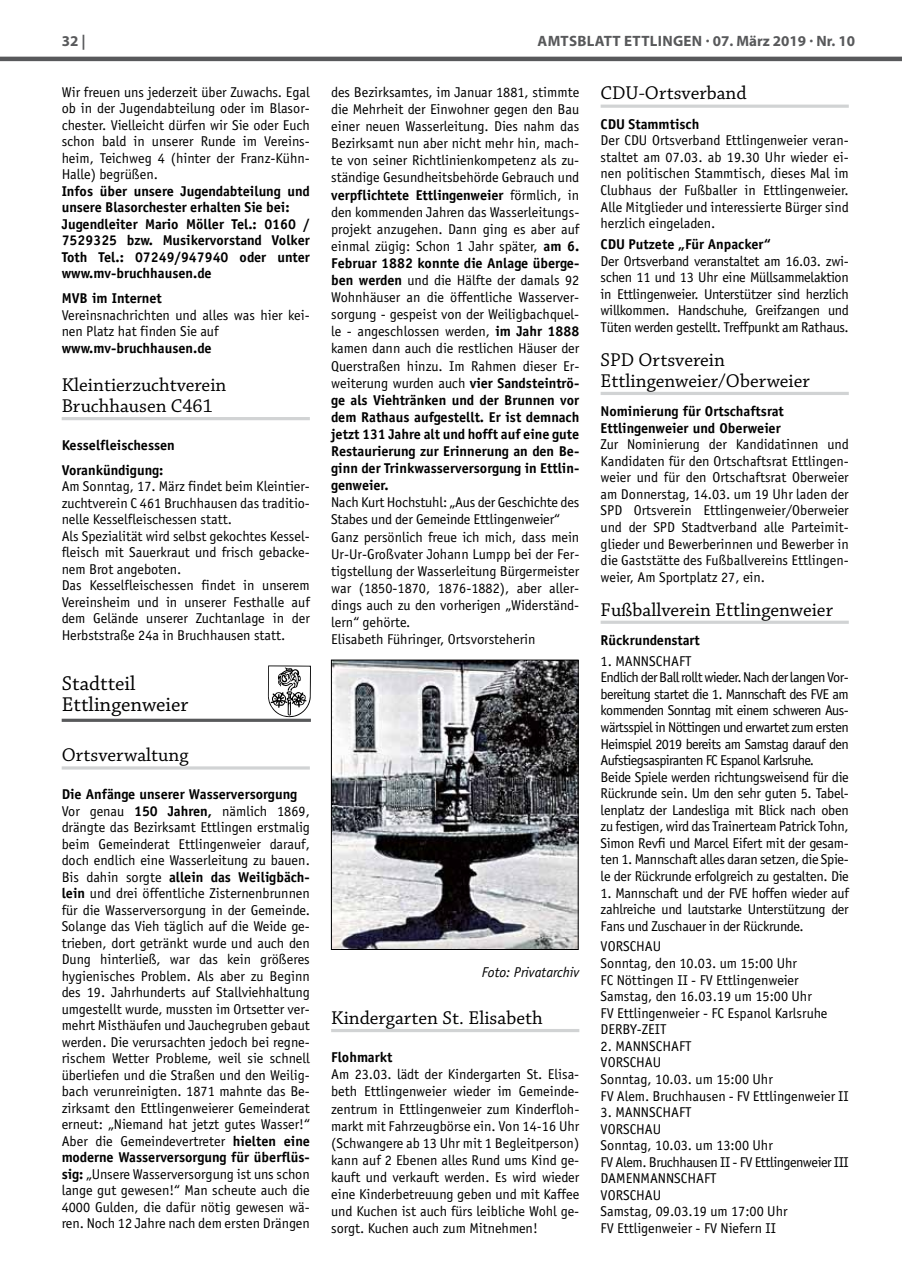
<style>
.page{position:relative;width:902px;height:1280px;background:#fff}
.page>*{position:absolute;margin:0;border:0;box-sizing:border-box;transform-origin:0 0}
.t1{font:21px/21px "Chaparral Pro";color:#000}
.t2{font:19.5px/21px "Chaparral Pro";color:#000}
.t3{font:700 15px "Myriad Pro";letter-spacing:.02em;color:#58595b}
.t4{font:14.25px/16.5px "Officina Sans";color:#000;text-align:justify}
.t5{font:14.25px/16.5px "Officina Sans";letter-spacing:-.04em;color:#000}
.t6{font:700 14.25px/16.5px "Officina Sans";color:#000}
.t7{font:italic 14.25px "Officina Sans";color:#000}
.s1{font-weight:700}
</style>
<div class="page">
<hr style="left:0;top:57px;width:901px;height:4px;background:#58595b">
<hr style="left:62px;top:417px;width:248px;height:3px;background:#d1d3d4">
<hr style="left:62px;top:766px;width:248px;height:3px;background:#d1d3d4">
<svg style="left:268px;top:665px;width:43px;height:54px"></svg>
<hr style="left:62px;top:719px;width:249px;height:3px;background:#58595b">
<hr style="left:331px;top:1029px;width:248px;height:3px;background:#d1d3d4">
<img style="left:333px;top:662px;width:243px;height:286px">
<div style="left:331px;top:660px;width:247px;height:290px;border:1px solid #000"></div>
<hr style="left:600px;top:105px;width:248px;height:3px;background:#d1d3d4">
<hr style="left:600px;top:392px;width:248px;height:3px;background:#d1d3d4">
<hr style="left:600px;top:621px;width:248px;height:3px;background:#d1d3d4">
<p class="t3" style="left:62px;top:31px;width:25px">32 |</p>
<p class="t3" style="left:537px;top:31px;width:319px">AMTSBLATT ETTLINGEN · 07. MÄRZ 2019 · NR. 10</p>
<p class="t4" style="left:62px;top:84px;width:250px">Wir freuen uns jederzeit über Zuwachs. Egal ob in der Jugendabteilung oder im Blasor&shy;chester. Vielleicht dürfen wir Sie oder Euch schon bald in unserer Runde im Vereins&shy;heim, Teichweg 4 (hinter der Franz-Kühn-Halle) begrüßen.</p>
<p class="t6" style="left:62px;top:183px;width:250px">Infos über unsere Jugendabteilung und unsere Blasorchester erhalten Sie bei:<br>Jugendleiter Mario Möller Tel.: 0160 / 7529325 bzw. Musikervorstand Volker Toth Tel.: 07249/947940 oder unter www.mv-bruchhausen.de</p>
<p class="t6" style="left:62px;top:290px;width:102px">MVB im Internet</p>
<p class="t4" style="left:62px;top:307px;width:250px">Vereinsnachrichten und alles was hier kei&shy;nen Platz hat finden Sie auf</p>
<p class="t6" style="left:62px;top:340px;width:151px">www.mv-bruchhausen.de</p>
<h2 class="t2" style="left:62px;top:375px;width:166px">Kleintierzuchtverein<br>Bruchhausen C461</h2>
<p class="t6" style="left:62px;top:432px;width:115px;line-height:25px">Kesselfleischessen<br>Vorankündigung:</p>
<p class="t4" style="left:62px;top:478px;width:250px;text-align:left">Am Sonntag, 17. März findet beim Kleintier&shy;zuchtverein C 461 Bruchhausen das traditio&shy;nelle Kesselfleischessen statt.<br>Als Spezialität wird selbst gekochtes Kessel&shy;fleisch mit Sauerkraut und frisch gebacke&shy;nem Brot angeboten.<br>Das Kesselfleischessen findet in unserem Vereinsheim und in unserer Festhalle auf dem Gelände unserer Zuchtanlage in der Herbststraße 24a in Bruchhausen statt.</p>
<h1 class="t1" style="left:62px;top:674px;width:128px">Stadtteil<br>Ettlingenweier</h1>
<h2 class="t2" style="left:62px;top:745px;width:128px">Ortsverwaltung</h2>
<p class="t4" style="left:62px;top:786px;width:250px;text-align:left"><span class="s1">Die Anfänge unserer Wasserversorgung </span>Vor genau <span class="s1">150 Jahren,</span> nämlich 1869, drängte das Bezirksamt Ettlingen erstmalig beim Gemeinderat Ettlingenweier darauf, doch endlich eine Wasserleitung zu bauen.<br>Bis dahin sorgte <span class="s1">allein das Weiligbäch&shy;lein</span> und drei öffentliche Zisternenbrunnen für die Wasserversorgung in der Gemeinde.<br>Solange das Vieh täglich auf die Weide ge&shy;trieben, dort getränkt wurde und auch den Dung hinterließ, war das kein größeres hygienisches Problem. Als aber zu Beginn des 19. Jahrhunderts auf Stallviehhaltung umgestellt wurde, mussten im Ortsetter ver&shy;mehrt Misthäufen und Jauchegruben gebaut werden. Die verursachten jedoch bei regne&shy;rischem Wetter Probleme, weil sie schnell überliefen und die Straßen und den Weilig&shy;bach verunreinigten. 1871 mahnte das Be&shy;zirksamt den Ettlingenweierer Gemeinderat erneut: „Niemand hat jetzt gutes Wasser!“ Aber die Gemeindevertreter <span class="s1">hielten eine moderne Wasserversorgung für überflüs&shy;sig:</span> „Unsere Wasserversorgung ist uns schon lange gut gewesen!“ Man scheute auch die 4000 Gulden, die dafür nötig gewesen wä&shy;ren. Noch 12 Jahre nach dem ersten Drängen</p>
<h2 class="t2" style="left:600px;top:84px;width:147px">CDU-Ortsverband</h2>
<p class="t6" style="left:600px;top:116px;width:100px">CDU Stammtisch</p>
<p class="t4" style="left:600px;top:132px;width:250px">Der CDU Ortsverband Ettlingenweier veran&shy;staltet am 07.03. ab 19.30 Uhr wieder ei&shy;nen politischen Stammtisch, dieses Mal im Clubhaus der Fußballer in Ettlingenweier.<br>Alle Mitglieder und interessierte Bürger sind herzlich eingeladen.</p>
<p class="t6" style="left:600px;top:236px;width:172px">CDU Putzete „Für Anpacker“</p>
<p class="t4" style="left:600px;top:252px;width:250px">Der Ortsverband veranstaltet am 16.03. zwi&shy;schen 11 und 13 Uhr eine Müllsammelaktion in Ettlingenweier. Unterstützer sind herzlich willkommen. Handschuhe, Greifzangen und Tüten werden gestellt. Treffpunkt am Rathaus.</p>
<h2 class="t2" style="left:600px;top:350px;width:211px">SPD Ortsverein<br>Ettlingenweier/Oberweier</h2>
<p class="t6" style="left:600px;top:403px;width:185px">Nominierung für Ortschaftsrat<br>Ettlingenweier und Oberweier</p>
<p class="t4" style="left:600px;top:436px;width:250px">Zur Nominierung der Kandidatinnen und Kandidaten für den Ortschaftsrat Ettlingen&shy;weier und für den Ortschaftsrat Oberweier am Donnerstag, 14.03. um 19 Uhr laden der SPD Ortsverein Ettlingenweier/Oberweier und der SPD Stadtverband alle Parteimit&shy;glieder und Bewerberinnen und Bewerber in die Gaststätte des Fußballvereins Ettlingen&shy;weier, Am Sportplatz 27, ein.</p>
<h2 class="t2" style="left:600px;top:600px;width:234px">Fußballverein Ettlingenweier</h2>
<p class="t6" style="left:600px;top:632px;width:101px">Rückrundenstart</p>
<p class="t5" style="left:600px;top:653px;width:250px">1. MANNSCHAFT<br>Endlich der Ball rollt wieder. Nach der langen Vor&shy;bereitung startet die 1. Mannschaft des FVE am kommenden Sonntag mit einem schweren Aus&shy;wärtsspiel in Nöttingen und erwartet zum ersten Heimspiel 2019 bereits am Samstag darauf den Aufstiegsaspiranten FC Espanol Karlsruhe.<br>Beide Spiele werden richtungsweisend für die Rückrunde sein. Um den sehr guten 5. Tabel&shy;lenplatz der Landesliga mit Blick nach oben zu festigen, wird das Trainerteam Patrick Tohn, Simon Revfi und Marcel Eifert mit der gesam&shy;ten 1. Mannschaft alles daran setzen, die Spie&shy;le der Rückrunde erfolgreich zu gestalten. Die</p>
<p class="t4" style="left:600px;top:884px;width:250px">1. Mannschaft und der FVE hoffen wieder auf zahlreiche und lautstarke Unterstützung der Fans und Zuschauer in der Rückrunde.</p>
<p class="t4" style="left:600px;top:938px;width:228px;text-align:left">VORSCHAU<br>Sonntag, den 10.03. um 15:00 Uhr<br>FC Nöttingen II - FV Ettlingenweier<br>Samstag, den 16.03.19 um 15:00 Uhr<br>FV Ettlingenweier - FC Espanol Karlsruhe<br>DERBY-ZEIT</p>
<p class="t4" style="left:600px;top:1038px;width:249px;text-align:left">2. MANNSCHAFT<br>VORSCHAU<br>Sonntag, 10.03. um 15:00 Uhr<br>FV Alem. Bruchhausen - FV Ettlingenweier II</p>
<p class="t4" style="left:600px;top:1104px;width:250px;text-align:left">3. MANNSCHAFT<br>VORSCHAU<br>Sonntag, 10.03. um 13:00 Uhr<br>FV Alem. Bruchhausen II - FV Ettlingenweier III<br>DAMENMANNSCHAFT<br>VORSCHAU<br>Samstag, 09.03.19 um 17:00 Uhr<br>FV Ettligenweier - FV Niefern II</p>
<p class="t4" style="left:331px;top:84px;width:250px;line-height:17.1px">des Bezirksamtes, im Januar 1881, stimmte die Mehrheit der Einwohner gegen den Bau einer neuen Wasserleitung. Dies nahm das Bezirksamt nun aber nicht mehr hin, mach&shy;te von seiner Richtlinienkompetenz als zu&shy;ständige Gesundheitsbehörde Gebrauch und <span class="s1">verpflichtete Ettlingenweier</span> förmlich, in den kommenden Jahren das Wasserleitungs&shy;projekt anzugehen. Dann ging es aber auf einmal zügig: Schon 1 Jahr später, <span class="s1">am 6.<br>Februar 1882 konnte die Anlage überge&shy;ben werden</span> und die Hälfte der damals 92<br>Wohnhäuser an die öffentliche Wasserver&shy;sorgung - gespeist von der Weiligbachquel&shy;le - angeschlossen werden, <span class="s1">im Jahr 1888 </span>kamen dann auch die restlichen Häuser der Querstraßen hinzu. Im Rahmen dieser Er&shy;weiterung wurden auch <span class="s1">vier Sandsteintrö&shy;ge als Viehtränken und der Brunnen vor dem Rathaus aufgestellt. Er ist demnach jetzt 131 Jahre alt und hofft auf eine gute Restaurierung zur Erinnerung an den Be&shy;ginn der Trinkwasserversorgung in Ettlin&shy;genweier.</span></p>
<p class="t4" style="left:331px;top:494px;width:250px;line-height:17.1px;text-align:left">Nach Kurt Hochstuhl: „Aus der Geschichte des Stabes und der Gemeinde Ettlingenweier“ Ganz persönlich freue ich mich, dass mein Ur-Ur-Großvater Johann Lumpp bei der Fer&shy;tigstellung der Wasserleitung Bürgermeister war (1850-1870, 1876-1882), aber aller&shy;dings auch zu den vorherigen „Widerständ&shy;lern“ gehörte.<br>Elisabeth Führinger, Ortsvorsteherin</p>
<p class="t7" style="left:481px;top:964px;width:99px">Foto: Privatarchiv</p>
<h2 class="t2" style="left:331px;top:1008px;width:213px">Kindergarten St. Elisabeth</h2>
<p class="t6" style="left:331px;top:1049px;width:63px">Flohmarkt</p>
<p class="t4" style="left:331px;top:1066px;width:250px;line-height:17.1px">Am 23.03. lädt der Kindergarten St. Elisa&shy;beth Ettlingenweier wieder im Gemeinde&shy;zentrum in Ettlingenweier zum Kinderfloh&shy;markt mit Fahrzeugbörse ein. Von 14-16 Uhr (Schwangere ab 13 Uhr mit 1 Begleitperson) kann auf 2 Ebenen alles Rund ums Kind ge&shy;kauft und verkauft werden. Es wird wieder eine Kinderbetreuung geben und mit Kaffee und Kuchen ist auch fürs leibliche Wohl ge&shy;sorgt. Kuchen auch zum Mitnehmen!</p>
</div>
